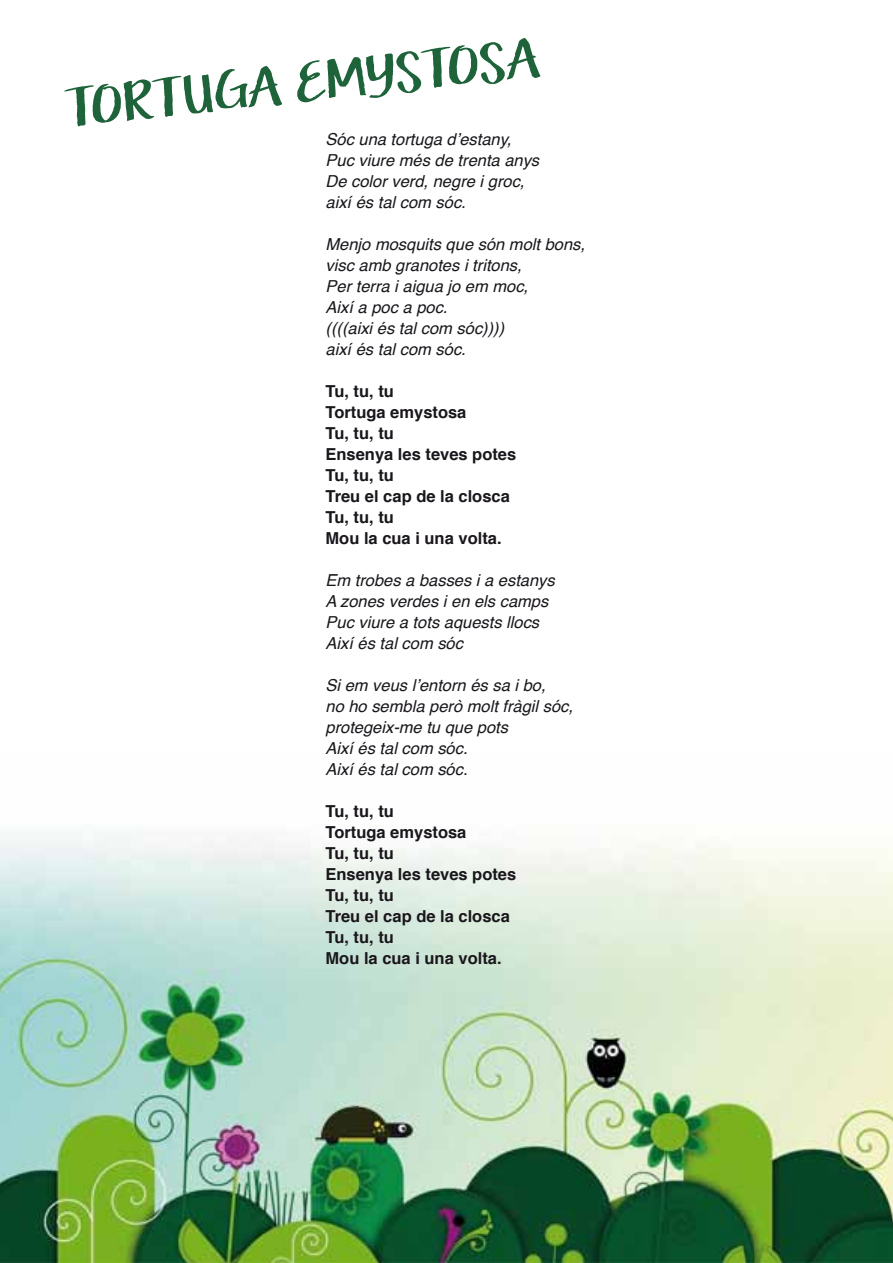
<style>
.page{position:relative;width:893px;height:1263px;background:#fff}
.page>*{position:absolute;margin:0;border:0;box-sizing:border-box;transform-origin:0 0}
.t1{font:48.15px "KG Chelsea Market Script";color:#1e633a}
.t2{font:italic 16.5px/21px "Helvetica";color:#1a171c}
.t3{font:700 16.5px/21px "Helvetica";color:#1a171c}
</style>
<div class="page">
<img style="left:0;top:833px;width:893px;height:430px">
<h1 class="t1" style="left:62px;top:75px;width:477px;rotate:-6deg">TORTUGA EMYSTOSA</h1>
<p class="t2" style="left:326px;top:129px;width:215px">Sóc una tortuga d’estany,<br>Puc viure més de trenta anys<br>De color verd, negre i groc, així és tal com sóc.</p>
<p class="t2" style="left:326px;top:234px;width:261px">Menjo mosquits que són molt bons, visc amb granotes i tritons,<br>Per terra i aigua jo em moc,<br>Així a poc a poc.<br>((((aixi és tal com sóc))))<br>així és tal com sóc.</p>
<p class="t3" style="left:326px;top:381px;width:192px">Tu, tu, tu<br>Tortuga emystosa<br>Tu, tu, tu<br>Ensenya les teves potes<br>Tu, tu, tu<br>Treu el cap de la closca<br>Tu, tu, tu<br>Mou la cua i una volta.</p>
<p class="t2" style="left:326px;top:570px;width:231px">Em trobes a basses i a estanys<br>A zones verdes i en els camps<br>Puc viure a tots aquests llocs<br>Així és tal com sóc</p>
<p class="t2" style="left:326px;top:675px;width:249px">Si em veus l’entorn és sa i bo,<br>no ho sembla però molt fràgil sóc, protegeix-me tu que pots<br>Així és tal com sóc.<br>Així és tal com sóc.</p>
<p class="t3" style="left:326px;top:801px;width:192px">Tu, tu, tu<br>Tortuga emystosa<br>Tu, tu, tu<br>Ensenya les teves potes<br>Tu, tu, tu<br>Treu el cap de la closca<br>Tu, tu, tu<br>Mou la cua i una volta.</p>
</div>
